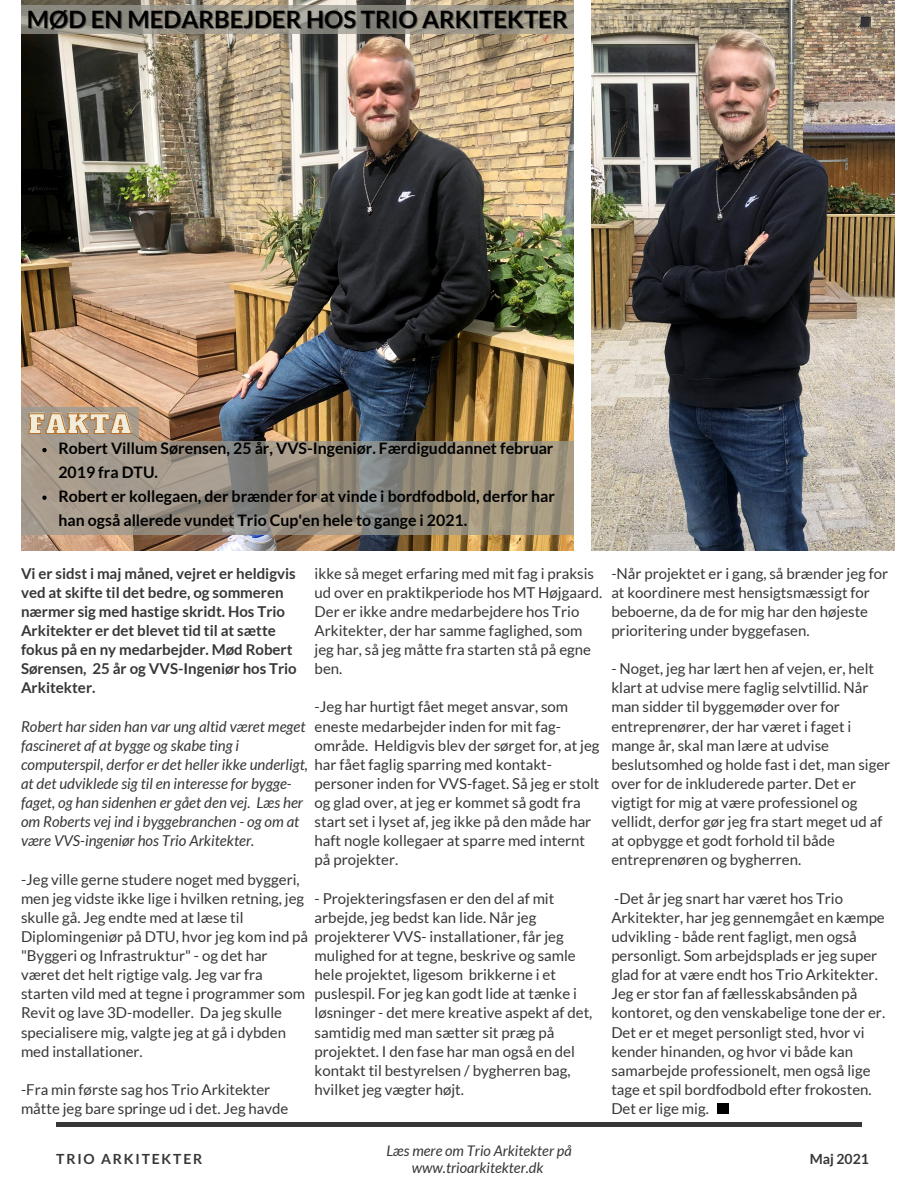
<style>
.page{position:relative;width:918px;height:1188px;background:#fff}
.page>*{position:absolute;margin:0;border:0;box-sizing:border-box;transform-origin:0 0}
.t1{font:25.5px "Alfa Slab One";letter-spacing:.04em;color:#f2eddb}
.t2{font:700 24px "Lato";color:#000}
.t3{font:700 15.9px/23.9px "Lato";color:#000}
.t4{font:15px/19.2px "Lato";color:#373737}
.t5{font:italic 15px/19.2px "Lato";color:#373737}
.t6{font:700 15px/19.2px "Lato";color:#373737}
.t7{font:italic 14.7px/16.8px "Lato";color:#373737;text-align:center}
.t8{font:700 13.95px "Lato";letter-spacing:.13em;color:#373737}
.s1{font-style:normal}
</style>
<div class="page">
<img style="left:21px;top:0;width:552px;height:550px">
<img style="left:591px;top:0;width:303px;height:550px">
<div style="left:56px;top:1122px;width:806px;height:5px;background:#373737"></div>
<svg style="left:21px;top:441px;width:553px;height:94px;background:#9a9182"></svg>
<svg style="left:21px;top:5px;width:553px;height:28px;background:#9a958a"></svg>
<div style="left:21px;top:408px;width:118px;height:33px;background:#a89c8e"></div>
<div style="left:718px;top:1103px;width:11px;height:11px;background:#000"></div>
<svg style="left:42px;top:448px;width:5px;height:4px"></svg>
<svg style="left:42px;top:496px;width:5px;height:4px"></svg>
<svg style="left:28px;top:413px;width:104px;height:21px"></svg>
<p class="t2" style="left:27px;top:4px;width:542px">MØD EN MEDARBEJDER HOS TRIO ARKITEKTER</p>
<p class="t1" style="left:29px;top:407px;width:104px">FAKTA</p>
<p class="t3" style="left:58px;top:436px;width:497px">Robert Villum Sørensen, 25 år, VVS-Ingeniør. Færdiguddannet februar<br>2019 fra DTU.</p>
<p class="t3" style="left:58px;top:484px;width:498px">Robert er kollegaen, der brænder for at vinde i bordfodbold, derfor har han også allerede vundet Trio Cup'en hele to gange i 2021.</p>
<p class="t6" style="left:21px;top:563px;width:277px">Vi er sidst i maj måned, vejret er heldigvis ved at skifte til det bedre, og sommeren nærmer sig med hastige skridt. Hos Trio Arkitekter er det blevet tid til at sætte fokus på en ny medarbejder. Mød Robert Sørensen, 25 år og VVS-Ingeniør hos Trio Arkitekter.</p>
<p class="t5" style="left:21px;top:716px;width:533px">Robert har siden han var ung altid været meget<br>fascineret af at bygge og skabe ting i<br>computerspil, derfor er det heller ikke underligt, <span class="s1">har fået faglig sparring med kontakt&shy;</span>at det udviklede sig til en interesse for bygge-<br>faget, og han sidenhen er gået den vej. Læs her<br>om Roberts vej ind i byggebranchen - og om at<br>være VVS-ingeniør hos Trio Arkitekter.</p>
<p class="t4" style="left:21px;top:869px;width:544px">-Jeg ville gerne studere noget med byggeri,<br>men jeg vidste ikke lige i hvilken retning, jeg<br>skulle gå. Jeg endte med at læse til<br>Diplomingeniør på DTU, hvor jeg kom ind på projekterer VVS- installationer, får jeg "Byggeri og Infrastruktur" - og det har<br>været det helt rigtige valg. Jeg var fra<br>starten vild med at tegne i programmer som<br>Revit og lave 3D-modeller. Da jeg skulle<br>specialisere mig, valgte jeg at gå i dybden<br>med installationer.</p>
<p class="t4" style="left:21px;top:1080px;width:269px">-Fra min første sag hos Trio Arkitekter måtte jeg bare springe ud i det. Jeg havde</p>
<p class="t4" style="left:315px;top:563px;width:289px">ikke så meget erfaring med mit fag i praksis ud over en praktikperiode hos MT Højgaard.</p>
<p class="t4" style="left:315px;top:601px;width:278px">Der er ikke andre medarbejdere hos Trio<br>Arkitekter, der har samme faglighed, som jeg har, så jeg måtte fra starten stå på egne ben.</p>
<p class="t4" style="left:315px;top:697px;width:286px">-Jeg har hurtigt fået meget ansvar, som eneste medarbejder inden for mit fag&shy;område. Heldigvis blev der sørget for, at jeg</p>
<p class="t4" style="left:315px;top:774px;width:286px">personer inden for VVS-faget. Så jeg er stolt og glad over, at jeg er kommet så godt fra start set i lyset af, jeg ikke på den måde har haft nogle kollegaer at sparre med internt på projekter.</p>
<p class="t4" style="left:315px;top:888px;width:241px">- Projekteringsfasen er den del af mit arbejde, jeg bedst kan lide. Når jeg</p>
<p class="t4" style="left:315px;top:946px;width:279px">mulighed for at tegne, beskrive og samle hele projektet, ligesom brikkerne i et puslespil. For jeg kan godt lide at tænke i løsninger - det mere kreative aspekt af det, samtidig med man sætter sit præg på projektet. I den fase har man også en del kontakt til bestyrelsen / bygherren bag, hvilket jeg vægter højt.</p>
<p class="t4" style="left:611px;top:563px;width:278px">-Når projektet er i gang, så brænder jeg for at koordinere mest hensigtsmæssigt for beboerne, da de for mig har den højeste prioritering under byggefasen.</p>
<p class="t4" style="left:611px;top:659px;width:281px">- Noget, jeg har lært hen af vejen, er, helt klart at udvise mere faglig selvtillid. Når man sidder til byggemøder over for entreprenører, der har været i faget i mange år, skal man lære at udvise beslutsomhed og holde fast i det, man siger over for de inkluderede parter. Det er vigtigt for mig at være professionel og vellidt, derfor gør jeg fra start meget ud af at opbygge et godt forhold til både entreprenøren og bygherren.</p>
<p class="t4" style="left:611px;top:888px;width:275px">-Det år jeg snart har været hos Trio Arkitekter, har jeg gennemgået en kæmpe udvikling - både rent fagligt, men også personligt. Som arbejdsplads er jeg super glad for at være endt hos Trio Arkitekter.<br>Jeg er stor fan af fællesskabsånden på kontoret, og den venskabelige tone der er.<br>Det er et meget personligt sted, hvor vi kender hinanden, og hvor vi både kan samarbejde professionelt, men også lige tage et spil bordfodbold efter frokosten.<br>Det er lige mig.</p>
<p class="t7" style="left:386px;top:1142px;width:187px">Læs mere om Trio Arkitekter på www.trioarkitekter.dk</p>
<p class="t8" style="left:56px;top:1150px;width:148px">TRIO ARKITEKTER</p>
<p class="t8" style="left:810px;top:1150px;width:61px">Maj 2021</p>
</div>
